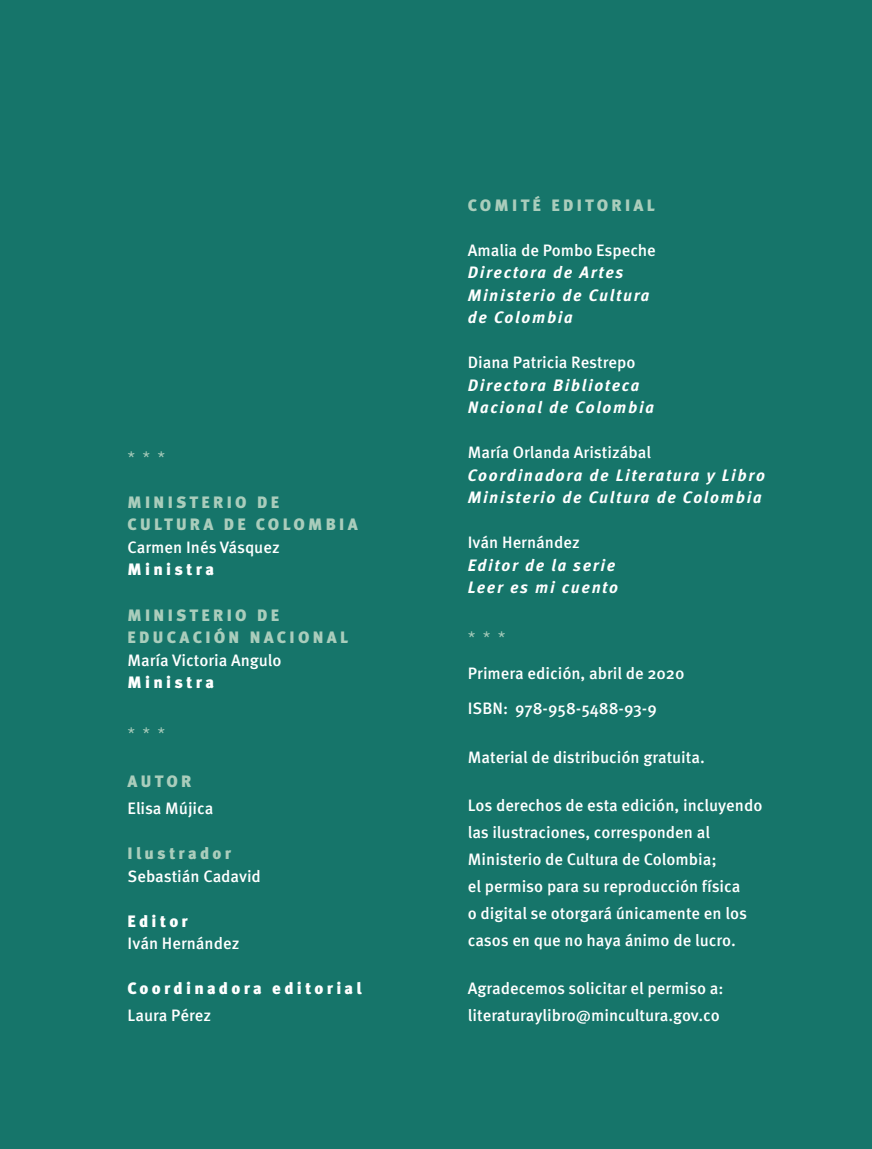
<style>
.page{position:relative;width:872px;height:1149px;background:#fff}
.page>*{position:absolute;margin:0;border:0;box-sizing:border-box;transform-origin:0 0}
.t1{font:500 16.5px/27px "Meta Pro";color:#fff}
.t2{font:italic 700 16.5px/22.5px "Meta Pro";letter-spacing:.1em;color:#fff}
.t3{font:900 16.5px/22.5px "Meta Pro";letter-spacing:.2em;color:#aacdbc}
.t4{font:900 16.5px "Meta Pro";letter-spacing:.2em;color:#fff}
.t5{font:16.5px "Meta Pro";color:#aacdbc}
</style>
<div class="page">
<div style="left:0;top:0;width:872px;height:1148px;background:#16756a"></div>
<p class="t5" style="left:128px;top:446px;width:39px">* * *</p>
<p class="t3" style="left:128px;top:491px;width:231px">MINISTERIO DE<br>CULTURA DE COLOMBIA</p>
<p class="t1" style="left:128px;top:534px;width:154px">Carmen Inés Vásquez</p>
<p class="t4" style="left:128px;top:559px;width:88px">Ministra</p>
<p class="t3" style="left:128px;top:604px;width:222px">MINISTERIO DE<br>EDUCACIÓN NACIONAL</p>
<p class="t1" style="left:128px;top:646px;width:155px">María Victoria Angulo</p>
<p class="t4" style="left:128px;top:671px;width:88px">Ministra</p>
<p class="t5" style="left:128px;top:722px;width:39px">* * *</p>
<p class="t3" style="left:128px;top:770px;width:65px">AUTOR</p>
<p class="t1" style="left:128px;top:795px;width:87px">Elisa Mújica</p>
<p class="t3" style="left:128px;top:842px;width:105px">Ilustrador</p>
<p class="t1" style="left:128px;top:862px;width:135px">Sebastián Cadavid</p>
<p class="t4" style="left:128px;top:910px;width:62px">Editor</p>
<p class="t1" style="left:128px;top:930px;width:113px">Iván Hernández</p>
<p class="t4" style="left:128px;top:977px;width:235px">Coordinadora editorial</p>
<p class="t1" style="left:128px;top:1002px;width:85px">Laura Pérez</p>
<p class="t3" style="left:468px;top:194px;width:188px">COMITÉ EDITORIAL</p>
<p class="t1" style="left:468px;top:237px;width:189px">Amalia de Pombo Espeche</p>
<p class="t2" style="left:468px;top:261px;width:183px">Directora de Artes<br>Ministerio de Cultura de Colombia</p>
<p class="t1" style="left:468px;top:349px;width:169px">Diana Patricia Restrepo</p>
<p class="t2" style="left:468px;top:374px;width:188px">Directora Biblioteca<br>Nacional de Colombia</p>
<p class="t1" style="left:468px;top:439px;width:185px">María Orlanda Aristizábal</p>
<p class="t2" style="left:468px;top:464px;width:299px">Coordinadora de Literatura y Libro<br>Ministerio de Cultura de Colombia</p>
<p class="t1" style="left:468px;top:529px;width:113px">Iván Hernández</p>
<p class="t2" style="left:468px;top:554px;width:152px">Editor de la serie<br>Leer es mi cuento</p>
<p class="t5" style="left:468px;top:626px;width:39px">* * *</p>
<p class="t1" style="left:468px;top:655px;width:218px;line-height:35.5px">Primera edición, abril de 2020<br>ISBN: 978-958-5488-93-9</p>
<p class="t1" style="left:468px;top:743px;width:238px">Material de distribución gratuita.</p>
<p class="t1" style="left:468px;top:792px;width:296px">Los derechos de esta edición, incluyendo las ilustraciones, corresponden al Ministerio de Cultura de Colombia;<br>el permiso para su reproducción física<br>o digital se otorgará únicamente en los casos en que no haya ánimo de lucro.</p>
<p class="t1" style="left:468px;top:975px;width:257px">Agradecemos solicitar el permiso a: literaturaylibro@mincultura.gov.co</p>
</div>
